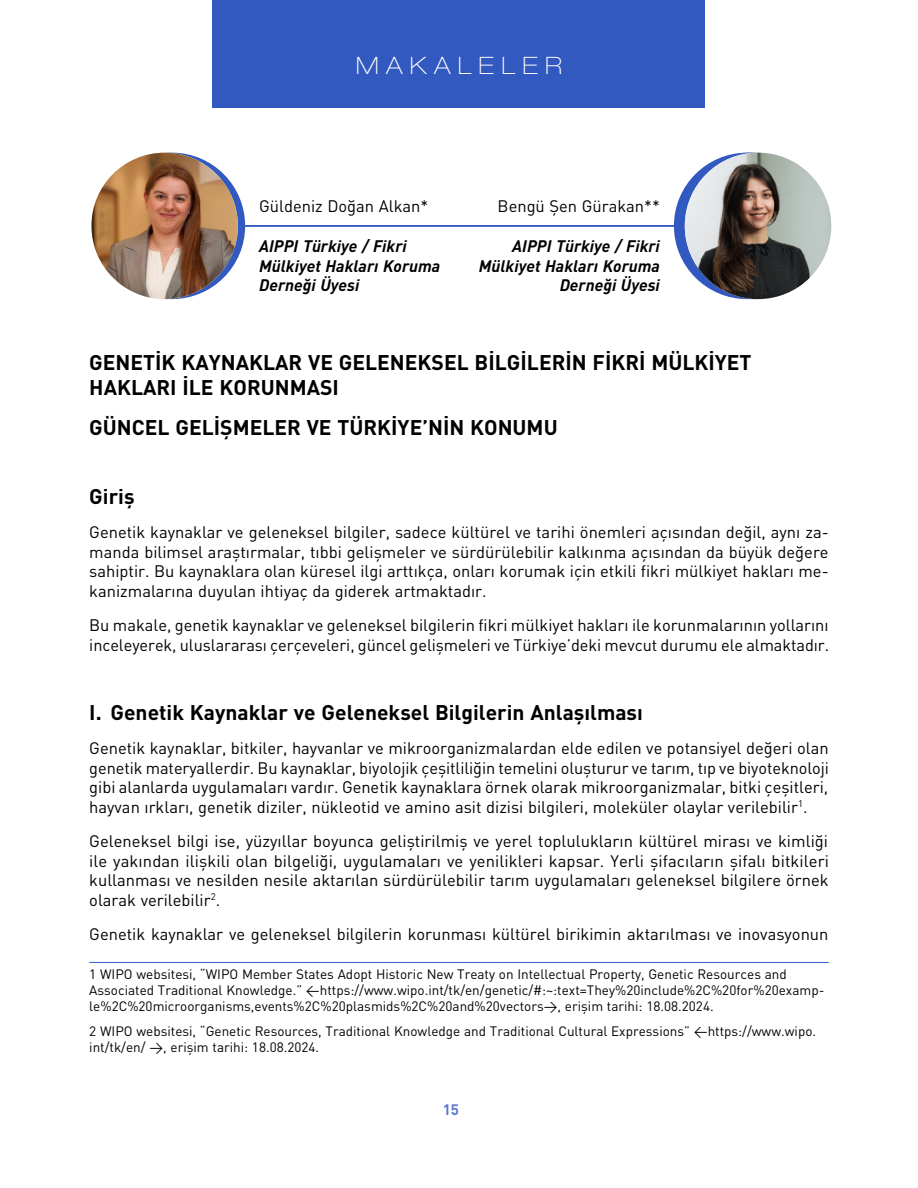
<style>
.page{position:relative;width:918px;height:1188px;background:#fff}
.page>*{position:absolute;margin:0;border:0;box-sizing:border-box;transform-origin:0 0}
.t1{font:100 expanded 24px "Helvetica Neue LT Pro";letter-spacing:.3em;color:#fff}
.t2{font:700 21px/25.2px "DIN";color:#000}
.t3{font:16.5px/19.5px "DIN";color:#000;text-align:justify}
.t4{font:italic 700 16.5px/19.5px "DIN";color:#000;text-align:right}
.t5{font:700 15px "DIN";color:#5b7acc}
.t6{font:13.5px/16.2px "DIN";color:#000}
</style>
<div class="page">
<hr style="left:89px;top:962px;width:740px;height:1px;background:#3259bf">
<div style="left:213px;top:0;width:492px;height:107px;background:#3259bf"></div>
<div style="left:674px;top:153px;width:146px;height:146px;background:#3259bf;border-radius:50%"></div>
<hr style="left:92px;top:225px;width:601px;height:2px;background:#3259bf">
<img style="left:685px;top:153px;width:146px;height:146px;border-radius:73px">
<div style="left:99px;top:153px;width:146px;height:146px;background:#3259bf;border-radius:50%"></div>
<img style="left:91px;top:153px;width:147px;height:146px;border-radius:73px">
<h1 class="t1" style="left:356px;top:51px;width:208px">MAKALELER</h1>
<p class="t3" style="left:259px;top:196px;width:171px">Güldeniz Doğan Alkan*</p>
<p class="t4" style="left:259px;top:236px;width:183px;text-align:left">AIPPI Türkiye / Fikri<br>Mülkiyet Hakları Koruma<br>Derneği Üyesi</p>
<p class="t3" style="left:498px;top:196px;width:164px">Bengü Şen Gürakan**</p>
<p class="t4" style="left:479px;top:236px;width:183px">AIPPI Türkiye / Fikri<br>Mülkiyet Hakları Koruma<br>Derneği Üyesi</p>
<p class="t2" style="left:89px;top:348px;width:664px">GENETİK KAYNAKLAR VE GELENEKSEL BİLGİLERİN FİKRİ MÜLKİYET<br>HAKLARI İLE KORUNMASI</p>
<p class="t2" style="left:89px;top:414px;width:470px">GÜNCEL GELİŞMELER VE TÜRKİYE’NİN KONUMU</p>
<p class="t2" style="left:89px;top:483px;width:47px">Giriş</p>
<p class="t3" style="left:89px;top:522px;width:741px">Genetik kaynaklar ve geleneksel bilgiler, sadece kültürel ve tarihi önemleri açısından değil, aynı za&shy;manda bilimsel araştırmalar, tıbbi gelişmeler ve sürdürülebilir kalkınma açısından da büyük değere sahiptir. Bu kaynaklara olan küresel ilgi arttıkça, onları korumak için etkili fikri mülkiyet hakları me&shy;kanizmalarına duyulan ihtiyaç da giderek artmaktadır.</p>
<p class="t3" style="left:89px;top:615px;width:741px">Bu makale, genetik kaynaklar ve geleneksel bilgilerin fikri mülkiyet hakları ile korunmalarının yollarını inceleyerek, uluslararası çerçeveleri, güncel gelişmeleri ve Türkiye’deki mevcut durumu ele almaktadır.</p>
<p class="t2" style="left:89px;top:699px;width:555px">I. Genetik Kaynaklar ve Geleneksel Bilgilerin Anlaşılması</p>
<p class="t3" style="left:89px;top:738px;width:741px">Genetik kaynaklar, bitkiler, hayvanlar ve mikroorganizmalardan elde edilen ve potansiyel değeri olan genetik materyallerdir. Bu kaynaklar, biyolojik çeşitliliğin temelini oluşturur ve tarım, tıp ve biyoteknoloji gibi alanlarda uygulamaları vardır. Genetik kaynaklara örnek olarak mikroorganizmalar, bitki çeşitleri, hayvan ırkları, genetik diziler, nükleotid ve amino asit dizisi bilgileri, moleküler olaylar verilebilir<sup>1</sup>.</p>
<p class="t3" style="left:89px;top:831px;width:741px">Geleneksel bilgi ise, yüzyıllar boyunca geliştirilmiş ve yerel toplulukların kültürel mirası ve kimliği ile yakından ilişkili olan bilgeliği, uygulamaları ve yenilikleri kapsar. Yerli şifacıların şifalı bitkileri kullanması ve nesilden nesile aktarılan sürdürülebilir tarım uygulamaları geleneksel bilgilere örnek olarak verilebilir<sup>2</sup>.</p>
<p class="t3" style="left:89px;top:924px;width:741px">Genetik kaynaklar ve geleneksel bilgilerin korunması kültürel birikimin aktarılması ve inovasyonun</p>
<p class="t6" style="left:89px;top:965px;width:737px">1 WIPO websitesi, “WIPO Member States Adopt Historic New Treaty on Intellectual Property, Genetic Resources and<br>Associated Traditional Knowledge.” &lt;https://www.wipo.int/tk/en/genetic/#:~:text=They%20include%2C%20for%20examp&shy;le%2C%20microorganisms,events%2C%20plasmids%2C%20and%20vectors&gt;, erişim tarihi: 18.08.2024.</p>
<p class="t6" style="left:89px;top:1023px;width:728px">2 WIPO websitesi, “Genetic Resources, Traditional Knowledge and Traditional Cultural Expressions” &lt;https://www.wipo. int/tk/en/ &gt;, erişim tarihi: 18.08.2024.</p>
<p class="t5" style="left:443px;top:1100px;width:18px">15</p>
</div>
